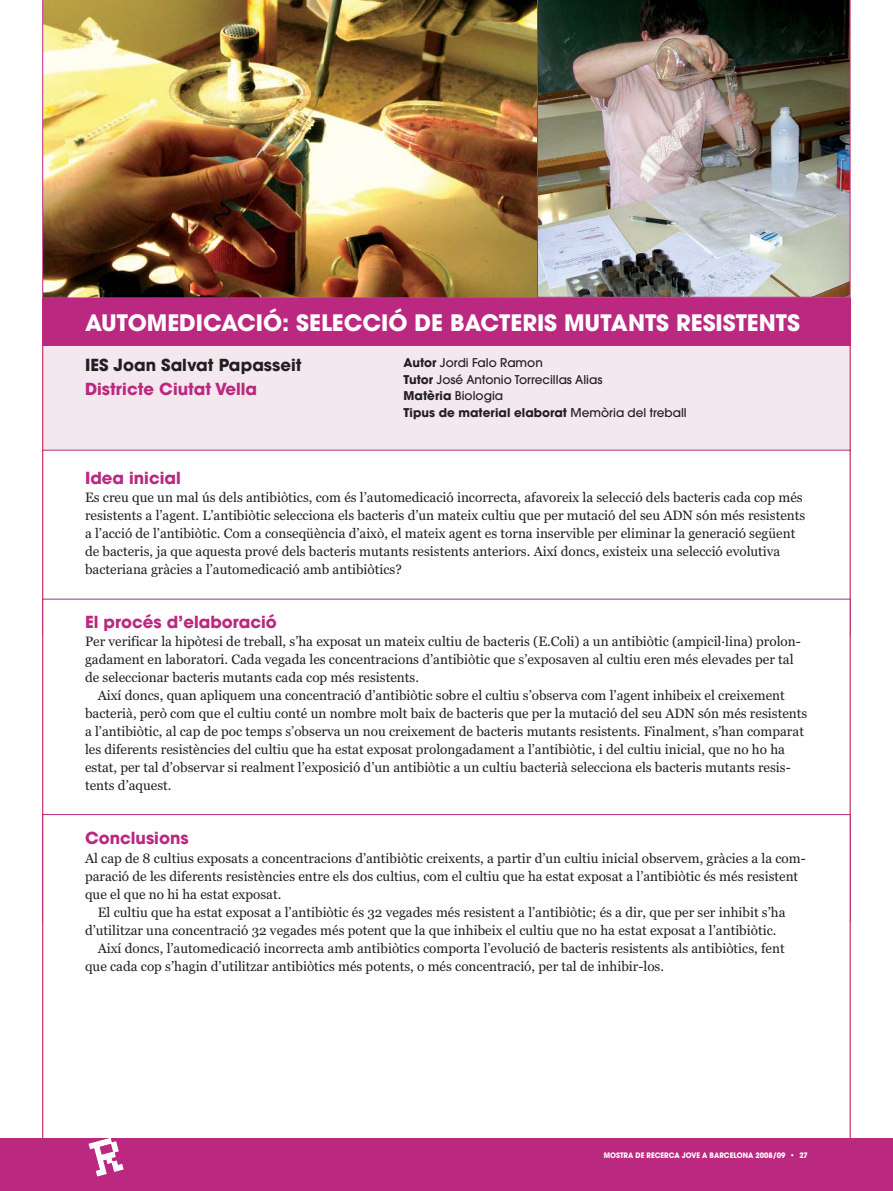
<style>
.page{position:relative;width:893px;height:1191px;background:#fff}
.page>*{position:absolute;margin:0;border:0;box-sizing:border-box;transform-origin:0 0}
.t1{font:700 22.5px "Avant Garde";color:#fff}
.t2{font:700 16.5px "Avant Garde";color:#ba287f}
.t3{font:700 16.5px "Avant Garde";color:#231f20}
.t4{font:13.5px/18px "Georgia";color:#231f20}
.t5{font:500 12px/16.5px "Avant Garde";color:#231f20}
.t6{font:700 7.5px "Avant Garde";color:#fff;scale:.93 1}
.s1{font-weight:700}
</style>
<div class="page">
<img style="left:42px;top:0;width:495px;height:298px">
<img style="left:537px;top:0;width:313px;height:298px">
<div style="left:43px;top:298px;width:807px;height:153px;background:#f4e8ef"></div>
<div style="left:42px;top:298px;width:808px;height:47px;background:#ba287f"></div>
<div style="left:0;top:1138px;width:893px;height:52px;background:#ba287f"></div>
<h1 class="t1" style="left:85px;top:314px;width:716px">AUTOMEDICACIÓ: SELECCIÓ DE BACTERIS MUTANTS RESISTENTS</h1>
<p class="t3" style="left:85px;top:358px;width:218px">IES Joan Salvat Papasseit</p>
<p class="t2" style="left:85px;top:382px;width:174px">Districte Ciutat Vella</p>
<p class="t5" style="left:404px;top:356px;width:285px"><span class="s1">Autor</span> Jordi Falo Ramon<br><span class="s1">Tutor</span> José Antonio Torrecillas Alias<br><span class="s1">Matèria</span> Biologia<br><span class="s1">Tipus de material elaborat</span> Memòria del treball</p>
<p class="t2" style="left:85px;top:472px;width:97px">Idea inicial</p>
<p class="t4" style="left:85px;top:490px;width:722px">Es creu que un mal ús dels antibiòtics, com és l’automedicació incorrecta, afavoreix la selecció dels bacteris cada cop més resistents a l’agent. L’antibiòtic selecciona els bacteris d’un mateix cultiu que per mutació del seu ADN són més resistents a l’acció de l’antibiòtic. Com a conseqüència d’això, el mateix agent es torna inservible per eliminar la generació següent de bacteris, ja que aquesta prové dels bacteris mutants resistents anteriors. Així doncs, existeix una selecció evolutiva bacteriana gràcies a l’automedicació amb antibiòtics?</p>
<p class="t2" style="left:85px;top:616px;width:193px">El procés d’elaboració</p>
<p class="t4" style="left:85px;top:634px;width:717px">Per verificar la hipòtesi de treball, s’ha exposat un mateix cultiu de bacteris (E.Coli) a un antibiòtic (ampicil·lina) prolon&shy;gadament en laboratori. Cada vegada les concentracions d’antibiòtic que s’exposaven al cultiu eren més elevades per tal de seleccionar bacteris mutants cada cop més resistents.</p>
<p class="t4" style="left:85px;top:688px;width:724px;text-indent:13px">Així doncs, quan apliquem una concentració d’antibiòtic sobre el cultiu s’observa com l’agent inhibeix el creixement bacterià, però com que el cultiu conté un nombre molt baix de bacteris que per la mutació del seu ADN són més resistents a l’antibiòtic, al cap de poc temps s’observa un nou creixement de bacteris mutants resistents. Finalment, s’han comparat les diferents resistències del cultiu que ha estat exposat prolongadament a l’antibiòtic, i del cultiu inicial, que no ho ha estat, per tal d’observar si realment l’exposició d’un antibiòtic a un cultiu bacterià selecciona els bacteris mutants resis&shy;tents d’aquest.</p>
<p class="t2" style="left:85px;top:832px;width:105px">Conclusions</p>
<p class="t4" style="left:85px;top:850px;width:722px">Al cap de 8 cultius exposats a concentracions d’antibiòtic creixents, a partir d’un cultiu inicial observem, gràcies a la com-</p>
<p class="t4" style="left:85px;top:868px;width:715px">paració de les diferents resistències entre els dos cultius, com el cultiu que ha estat exposat a l’antibiòtic és més resistent</p>
<p class="t4" style="left:85px;top:886px;width:198px">que el que no hi ha estat exposat.</p>
<p class="t4" style="left:98px;top:904px;width:689px">El cultiu que ha estat exposat a l’antibiòtic és 32 vegades més resistent a l’antibiòtic; és a dir, que per ser inhibit s’ha</p>
<p class="t4" style="left:85px;top:922px;width:693px">d’utilitzar una concentració 32 vegades més potent que la que inhibeix el cultiu que no ha estat exposat a l’antibiòtic.</p>
<p class="t4" style="left:98px;top:940px;width:688px">Així doncs, l’automedicació incorrecta amb antibiòtics comporta l’evolució de bacteris resistents als antibiòtics, fent</p>
<p class="t4" style="left:85px;top:958px;width:580px">que cada cop s’hagin d’utilitzar antibiòtics més potents, o més concentració, per tal de inhibir-los.</p>
<p class="t6" style="left:604px;top:1152px;width:221px">MOSTRA DE RECERCA JOVE A BARCELONA 2008/09 • 27</p>
</div>
